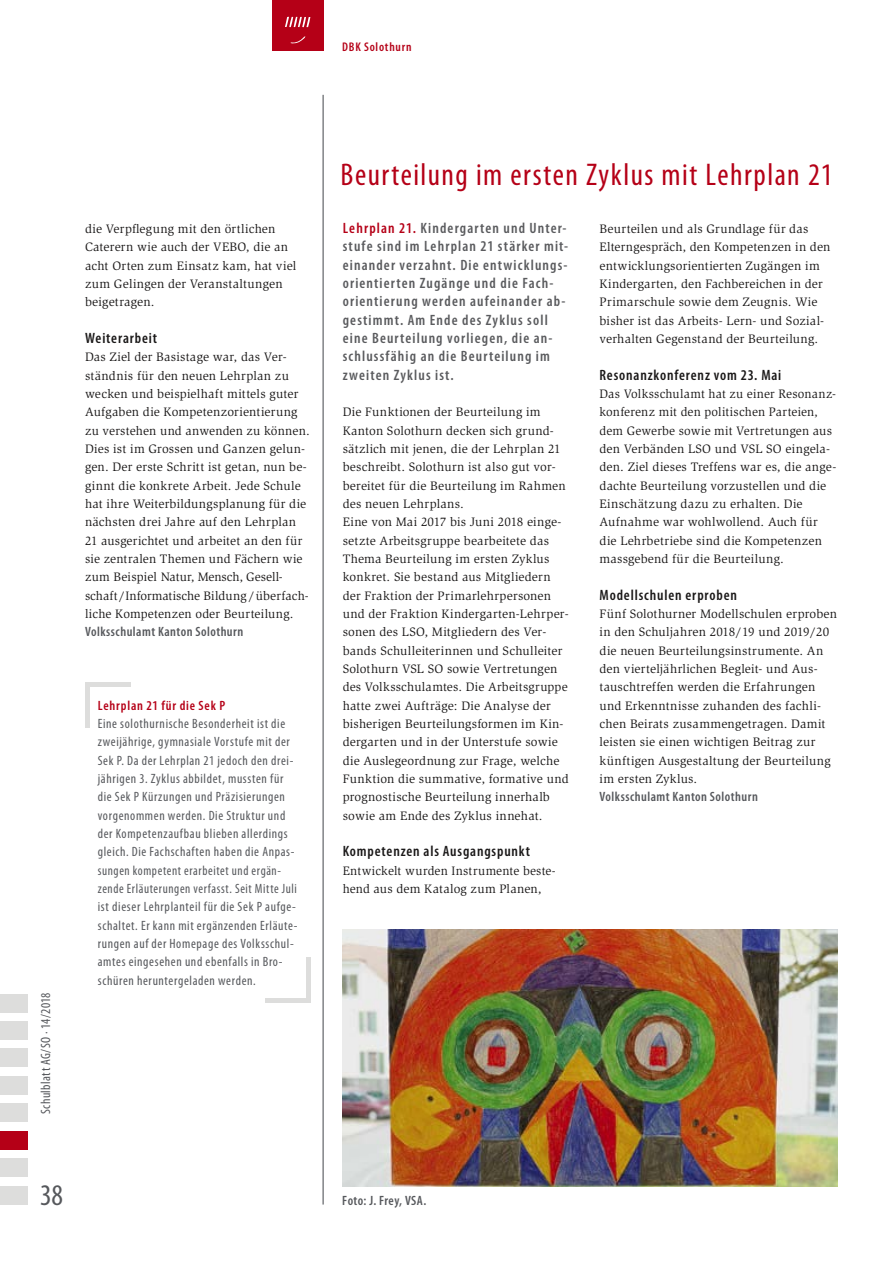
<style>
.page{position:relative;width:893px;height:1263px;background:#fff}
.page>*{position:absolute;margin:0;border:0;box-sizing:border-box;transform-origin:0 0}
.t1{font:condensed 31.5px "Myriad Pro";letter-spacing:.05em;color:#b50017}
.t2{font:condensed 30px "Myriad Pro";color:#56585c}
.t3{font:600 condensed 15px/18.3px "Myriad Pro";letter-spacing:.075em;color:#5a5b5e}
.t4{font:600 condensed 15px "Myriad Pro";letter-spacing:.055em;color:#1a1818}
.t5{font:condensed 13.5px/18.3px "Myriad Pro";letter-spacing:.045em;color:#56585c}
.t6{font:600 condensed 13.5px "Myriad Pro";letter-spacing:.035em;color:#56585c}
.t7{font:600 condensed 13.5px "Myriad Pro";letter-spacing:.06em;color:#b50017}
.t8{font:12.6px/18.3px "Slimbach Std";letter-spacing:.015em;color:#1a1818}
.t9{font:600 condensed 12.6px "Myriad Pro";letter-spacing:.06em;color:#b50017}
.s1{color:#b50017}
</style>
<div class="page">
<div style="left:272px;top:0;width:51px;height:51px;background:#b50017"></div>
<div style="left:0;top:1021px;width:28px;height:18px;background:#dddddc"></div>
<div style="left:0;top:994px;width:28px;height:18px;background:#dddddc"></div>
<div style="left:0;top:1048px;width:28px;height:19px;background:#dddddc"></div>
<div style="left:0;top:1076px;width:28px;height:18px;background:#dddddc"></div>
<div style="left:0;top:1103px;width:28px;height:19px;background:#dddddc"></div>
<div style="left:0;top:1186px;width:28px;height:18px;background:#dddddc"></div>
<div style="left:0;top:1158px;width:28px;height:19px;background:#dddddc"></div>
<svg style="left:290px;top:36px;width:15px;height:7px"></svg>
<svg style="left:285px;top:17px;width:25px;height:10px"></svg>
<div style="left:0;top:1131px;width:28px;height:18px;background:#b50017"></div>
<hr style="left:85px;top:682px;width:4px;height:46px;background:#dddddc">
<hr style="left:85px;top:682px;width:46px;height:4px;background:#dddddc">
<hr style="left:306px;top:957px;width:4px;height:46px;background:#dddddc">
<div style="left:265px;top:998px;width:45px;height:5px;background:#dddddc"></div>
<img style="left:343px;top:929px;width:495px;height:257px">
<hr style="left:322px;top:95px;width:2px;height:1109px;background:#818386">
<p class="t9" style="left:342px;top:39px;width:71px">DBK Solothurn</p>
<p class="t5" style="left:37px;top:1114px;width:123px;rotate:-90deg">Schulblatt AG/SO · 14/2018</p>
<p class="t8" style="left:85px;top:220px;width:213px">die Verpflegung mit den örtlichen<br>Caterern wie auch der VEBO, die an acht Orten zum Einsatz kam, hat viel zum Gelingen der Veranstaltungen beigetragen.</p>
<p class="t4" style="left:85px;top:329px;width:73px">Weiterarbeit</p>
<p class="t8" style="left:85px;top:348px;width:226px">Das Ziel der Basistage war, das Ver&shy;ständnis für den neuen Lehrplan zu wecken und beispielhaft mittels guter Aufgaben die Kompetenzorientierung zu verstehen und anwenden zu können.<br>Dies ist im Grossen und Ganzen gelun&shy;gen. Der erste Schritt ist getan, nun be&shy;ginnt die konkrete Arbeit. Jede Schule hat ihre Weiterbildungsplanung für die nächsten drei Jahre auf den Lehrplan 21 ausgerichtet und arbeitet an den für sie zentralen Themen und Fächern wie zum Beispiel Natur, Mensch, Gesell&shy;schaft/Informatische Bildung/überfach&shy;liche Kompetenzen oder Beurteilung.</p>
<p class="t6" style="left:85px;top:623px;width:160px">Volksschulamt Kanton Solothurn</p>
<p class="t7" style="left:98px;top:697px;width:129px">Lehrplan 21 für die Sek P</p>
<p class="t5" style="left:98px;top:714px;width:201px">Eine solothurnische Besonderheit ist die zweijährige, gymnasiale Vorstufe mit der Sek P. Da der Lehrplan 21 jedoch den drei&shy;jährigen 3. Zyklus abbildet, mussten für die Sek P Kürzungen und Präzisierungen vorgenommen werden. Die Struktur und der Kompetenzaufbau blieben allerdings gleich. Die Fachschaften haben die Anpas&shy;sungen kompetent erarbeitet und ergän&shy;zende Erläuterungen verfasst. Seit Mitte Juli ist dieser Lehrplanteil für die Sek P aufge&shy;schaltet. Er kann mit ergänzenden Erläute&shy;rungen auf der Homepage des Volksschul&shy;amtes eingesehen und ebenfalls in Bro&shy;schüren heruntergeladen werden.</p>
<h2 class="t2" style="left:40px;top:1176px;width:24px">38</h2>
<h1 class="t1" style="left:341px;top:155px;width:493px">Beurteilung im ersten Zyklus mit Lehrplan 21</h1>
<p class="t3" style="left:343px;top:219px;width:227px"><span class="s1">Lehrplan 21.</span> Kindergarten und Unter&shy;stufe sind im Lehrplan 21 stärker mit&shy;einander verzahnt. Die entwicklungs&shy;orientierten Zugänge und die Fach&shy;orientierung werden aufeinander ab&shy;gestimmt. Am Ende des Zyklus soll eine Beurteilung vorliegen, die an&shy;schlussfähig an die Beurteilung im zweiten Zyklus ist.</p>
<p class="t8" style="left:343px;top:403px;width:227px">Die Funktionen der Beurteilung im Kanton Solothurn decken sich grund&shy;sätzlich mit jenen, die der Lehrplan 21 beschreibt. Solothurn ist also gut vor&shy;bereitet für die Beurteilung im Rahmen des neuen Lehrplans.<br>Eine von Mai 2017 bis Juni 2018 einge&shy;setzte Arbeitsgruppe bearbeitete das Thema Beurteilung im ersten Zyklus konkret. Sie bestand aus Mitgliedern der Fraktion der Primarlehrpersonen und der Fraktion Kindergarten-Lehrper&shy;sonen des LSO, Mitgliedern des Ver&shy;bands Schulleiterinnen und Schulleiter Solothurn VSL SO sowie Vertretungen des Volksschulamtes. Die Arbeitsgruppe hatte zwei Aufträge: Die Analyse der bisherigen Beurteilungsformen im Kin&shy;dergarten und in der Unterstufe sowie die Auslegeordnung zur Frage, welche Funktion die summative, formative und prognostische Beurteilung innerhalb sowie am Ende des Zyklus innehat.</p>
<p class="t4" style="left:343px;top:842px;width:189px">Kompetenzen als Ausgangspunkt</p>
<p class="t8" style="left:343px;top:861px;width:215px">Entwickelt wurden Instrumente beste&shy;hend aus dem Katalog zum Planen,</p>
<p class="t8" style="left:600px;top:220px;width:232px">Beurteilen und als Grundlage für das Elterngespräch, den Kompetenzen in den entwicklungsorientierten Zugängen im Kindergarten, den Fachbereichen in der Primarschule sowie dem Zeugnis. Wie bisher ist das Arbeits- Lern- und Sozial&shy;verhalten Gegenstand der Beurteilung.</p>
<p class="t4" style="left:600px;top:365px;width:183px">Resonanzkonferenz vom 23. Mai</p>
<p class="t8" style="left:600px;top:385px;width:238px">Das Volksschulamt hat zu einer Resonanz&shy;konferenz mit den politischen Parteien, dem Gewerbe sowie mit Vertretungen aus den Verbänden LSO und VSL SO eingela&shy;den. Ziel dieses Treffens war es, die ange&shy;dachte Beurteilung vorzustellen und die Einschätzung dazu zu erhalten. Die Aufnahme war wohlwollend. Auch für die Lehrbetriebe sind die Kompetenzen massgebend für die Beurteilung.</p>
<p class="t4" style="left:600px;top:585px;width:139px">Modellschulen erproben</p>
<p class="t8" style="left:600px;top:605px;width:239px">Fünf Solothurner Modellschulen erproben in den Schuljahren 2018/19 und 2019/20 die neuen Beurteilungsinstrumente. An den vierteljährlichen Begleit- und Aus&shy;tauschtreffen werden die Erfahrungen und Erkenntnisse zuhanden des fachli&shy;chen Beirats zusammengetragen. Damit leisten sie einen wichtigen Beitrag zur künftigen Ausgestaltung der Beurteilung im ersten Zyklus.</p>
<p class="t6" style="left:600px;top:788px;width:160px">Volksschulamt Kanton Solothurn</p>
<p class="t6" style="left:342px;top:1192px;width:85px">Foto: J. Frey, VSA.</p>
</div>
